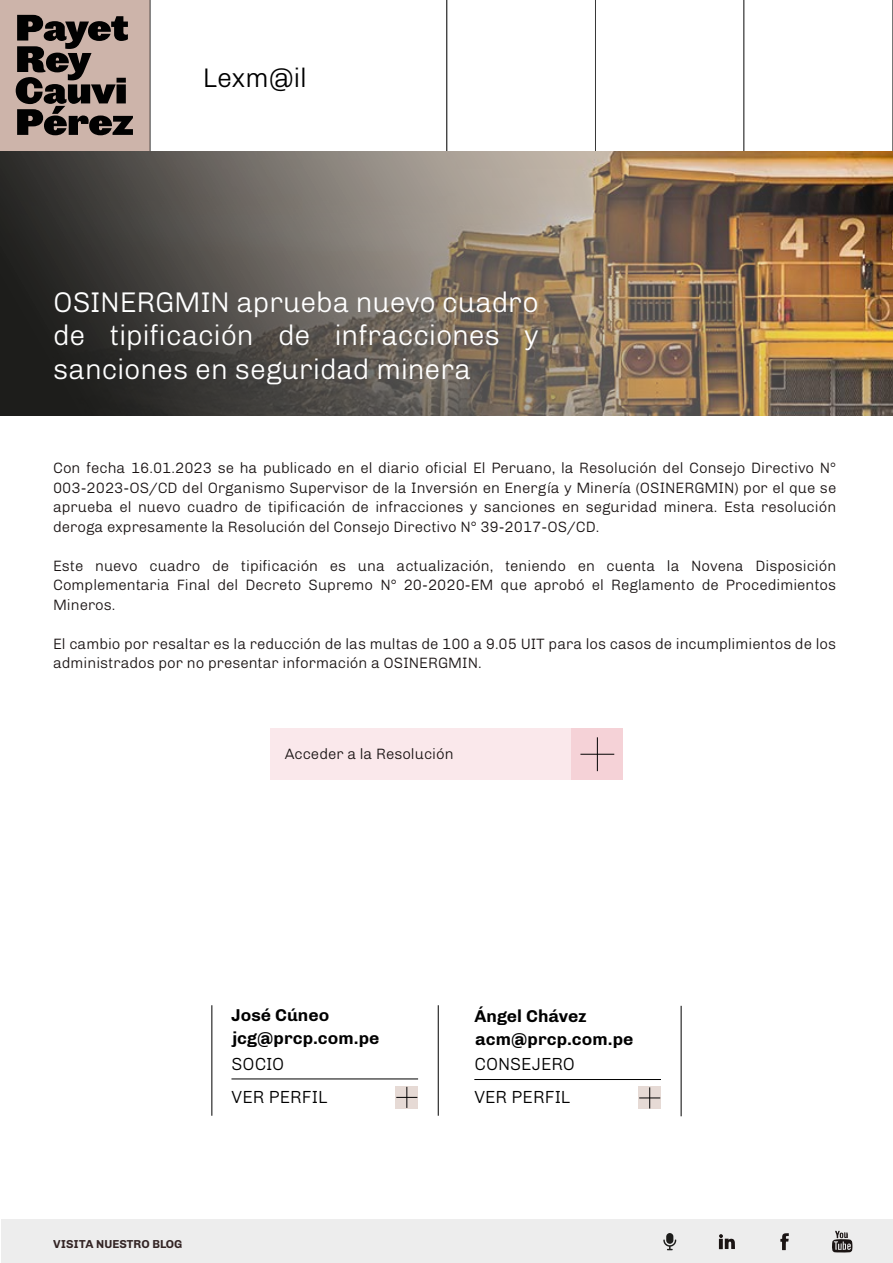
<style>
.page{position:relative;width:893px;height:1263px;background:#fff}
.page>*{position:absolute;margin:0;border:0;box-sizing:border-box;transform-origin:0 0}
.t1{font:300 28.5px/33.3px "Chivo";letter-spacing:-.005em;color:#fff;text-align:justify}
.t2{font:300 27px "Chivo";letter-spacing:-.01em;color:#010101}
.t3{font:700 17.55px "Chivo";color:#010101}
.t4{font:300 17.55px/32.7px "Chivo";color:#010101}
.t5{font:300 15px/19.5px "Chivo";color:#1a1414;text-align:justify}
.t6{font:700 11.85px "Chivo";color:#332424}
</style>
<div class="page">
<div style="left:0;top:0;width:150px;height:152px;background:#cdb4aa"></div>
<svg style="left:16px;top:15px;width:117px;height:120px"></svg>
<svg style="left:150px;top:0;width:297px;height:152px"></svg>
<svg style="left:447px;top:0;width:446px;height:152px"></svg>
<img style="left:0;top:152px;width:893px;height:264px">
<div style="left:1px;top:1219px;width:891px;height:44px;background:#ededed"></div>
<svg style="left:719px;top:1234px;width:16px;height:15px"></svg>
<svg style="left:780px;top:1233px;width:9px;height:17px"></svg>
<svg style="left:832px;top:1231px;width:20px;height:21px"></svg>
<svg style="left:663px;top:1233px;width:13px;height:17px"></svg>
<hr style="left:231px;top:1078px;width:187px;height:1px;background:#010101">
<div style="left:395px;top:1086px;width:23px;height:22px;background:#e6dad5"></div>
<svg style="left:396px;top:1087px;width:21px;height:21px"></svg>
<hr style="left:438px;top:1005px;width:1px;height:111px;background:#010101">
<hr style="left:212px;top:1005px;width:1px;height:111px;background:#010101">
<hr style="left:474px;top:1079px;width:187px;height:1px;background:#010101">
<svg style="left:638px;top:1087px;width:23px;height:22px"></svg>
<svg style="left:639px;top:1087px;width:21px;height:21px"></svg>
<hr style="left:681px;top:1006px;width:1px;height:110px;background:#010101">
<div style="left:270px;top:728px;width:302px;height:52px;background:#fae8eb"></div>
<div style="left:572px;top:728px;width:51px;height:52px;background:#f5d2d7"></div>
<hr style="left:597px;top:737px;width:1px;height:34px;background:#010101">
<hr style="left:580px;top:754px;width:34px;height:1px;background:#010101">
<h2 class="t2" style="left:203px;top:57px;width:106px">Lexm@il</h2>
<h1 class="t1" style="left:53px;top:283px;width:487px">OSINERGMIN aprueba nuevo cuadro de tipificación de infracciones y sanciones en seguridad minera</h1>
<p class="t5" style="left:53px;top:457px;width:785px">Con fecha 16.01.2023 se ha publicado en el diario oficial El Peruano, la Resolución del Consejo Directivo N° 003-2023-OS/CD del Organismo Supervisor de la Inversión en Energía y Minería (OSINERGMIN) por el que se aprueba el nuevo cuadro de tipificación de infracciones y sanciones en seguridad minera. Esta resolución deroga expresamente la Resolución del Consejo Directivo N° 39-2017-OS/CD.</p>
<p class="t5" style="left:53px;top:555px;width:785px">Este nuevo cuadro de tipificación es una actualización, teniendo en cuenta la Novena Disposición Complementaria Final del Decreto Supremo N° 20-2020-EM que aprobó el Reglamento de Procedimientos Mineros.</p>
<p class="t5" style="left:53px;top:633px;width:784px">El cambio por resaltar es la reducción de las multas de 100 a 9.05 UIT para los casos de incumplimientos de los administrados por no presentar información a OSINERGMIN.</p>
<p class="t5" style="left:285px;top:743px;width:170px">Acceder a la Resolución</p>
<p class="t3" style="left:231px;top:1004px;width:99px">José Cúneo</p>
<p class="t4" style="left:231px;top:1046px;width:98px">SOCIO<br>VER PERFIL</p>
<p class="t3" style="left:232px;top:1028px;width:149px">jcg@prcp.com.pe</p>
<p class="t6" style="left:53px;top:1237px;width:131px">VISITA NUESTRO BLOG</p>
<p class="t3" style="left:474px;top:1005px;width:114px">Ángel Chávez</p>
<p class="t4" style="left:474px;top:1047px;width:102px">CONSEJERO<br>VER PERFIL</p>
<p class="t3" style="left:475px;top:1028px;width:160px">acm@prcp.com.pe</p>
</div>
